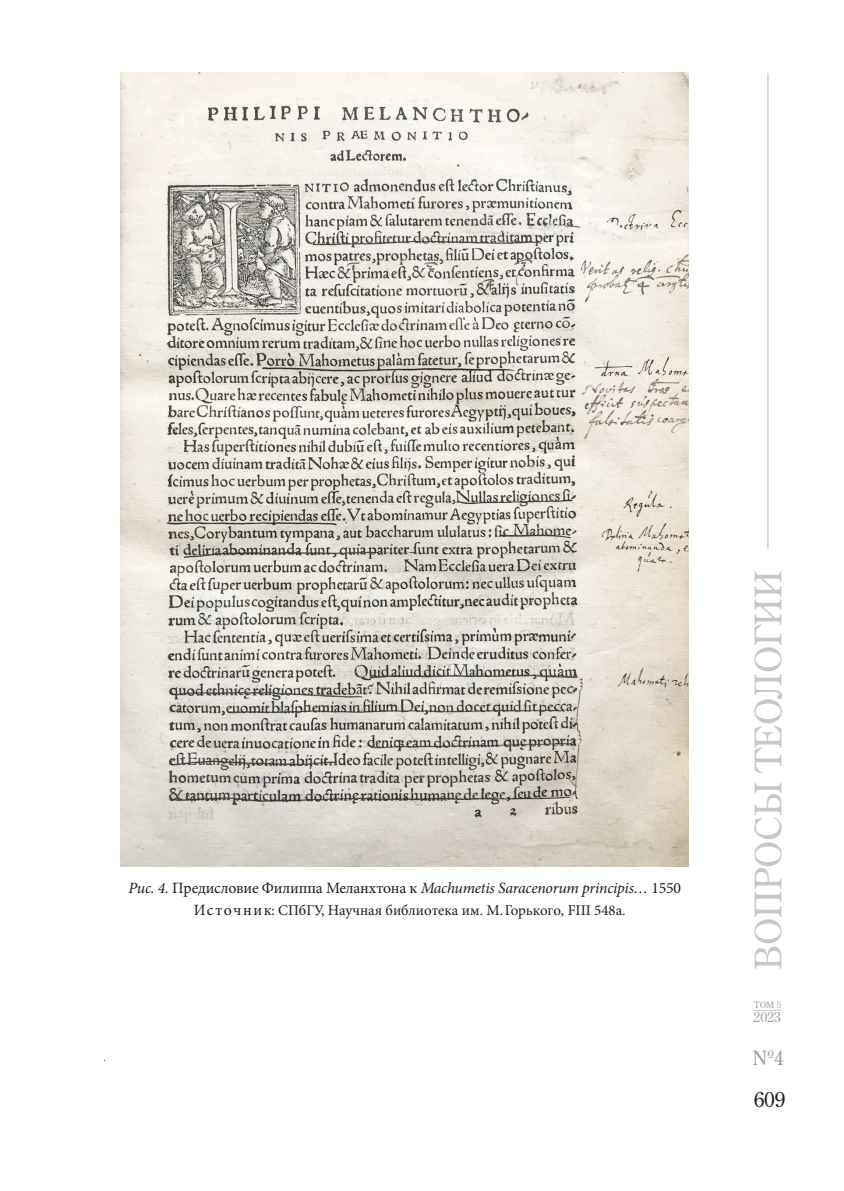
<style>
.page{position:relative;width:844px;height:1191px;background:#fff}
.page>*{position:absolute;margin:0;border:0;box-sizing:border-box;transform-origin:0 0}
.t1{font:36.4px "AG Centurion C";color:#c7c7c6}
.t2{font:21px "AG Centurion C";color:#1d1d1b}
.t3{font:19.6px "AG Centurion C";color:#9d9d9d}
.t4{font:italic 15.75px "Minion Pro";letter-spacing:-.015em;color:#1d1d1b}
.t5{font:14.88px "Minion Pro";color:#1d1d1b}
.t6{font:13.65px "AG Centurion C";color:#9d9d9d}
.t7{font:8.75px "AG Centurion C";color:#9d9d9d}
.s1{font-style:normal}
.s2{font-size:15.75px}
</style>
<div class="page">
<svg style="left:754px;top:1010px;width:26px;height:1px"></svg>
<hr style="left:767px;top:73px;width:1px;height:476px;background:#c7c7c6">
<img style="left:120px;top:73px;width:568px;height:793px">
<p class="t4" style="left:128px;top:877px;width:554px">Рис. 4. <span class="s1">Предисловие Филиппа Меланхтона к</span> Machumetis Saracenorum principis… <span class="s1">1550</span></p>
<p class="t5" style="left:194px;top:900px;width:433px"><span class="s2">Источник</span>: СПбГУ, Научная библиотека им. М.Горького, FIII 548а.</p>
<h1 class="t1" style="left:745px;top:970px;width:401px;rotate:-90deg">ВОПРОСЫ ТЕОЛОГИИ</h1>
<p class="t7" style="left:754px;top:999px;width:28px">ТОМ 5</p>
<p class="t6" style="left:753px;top:1008px;width:29px">2023</p>
<p class="t3" style="left:752px;top:1045px;width:33px">№4</p>
<h2 class="t2" style="left:753px;top:1086px;width:33px">609</h2>
</div>
